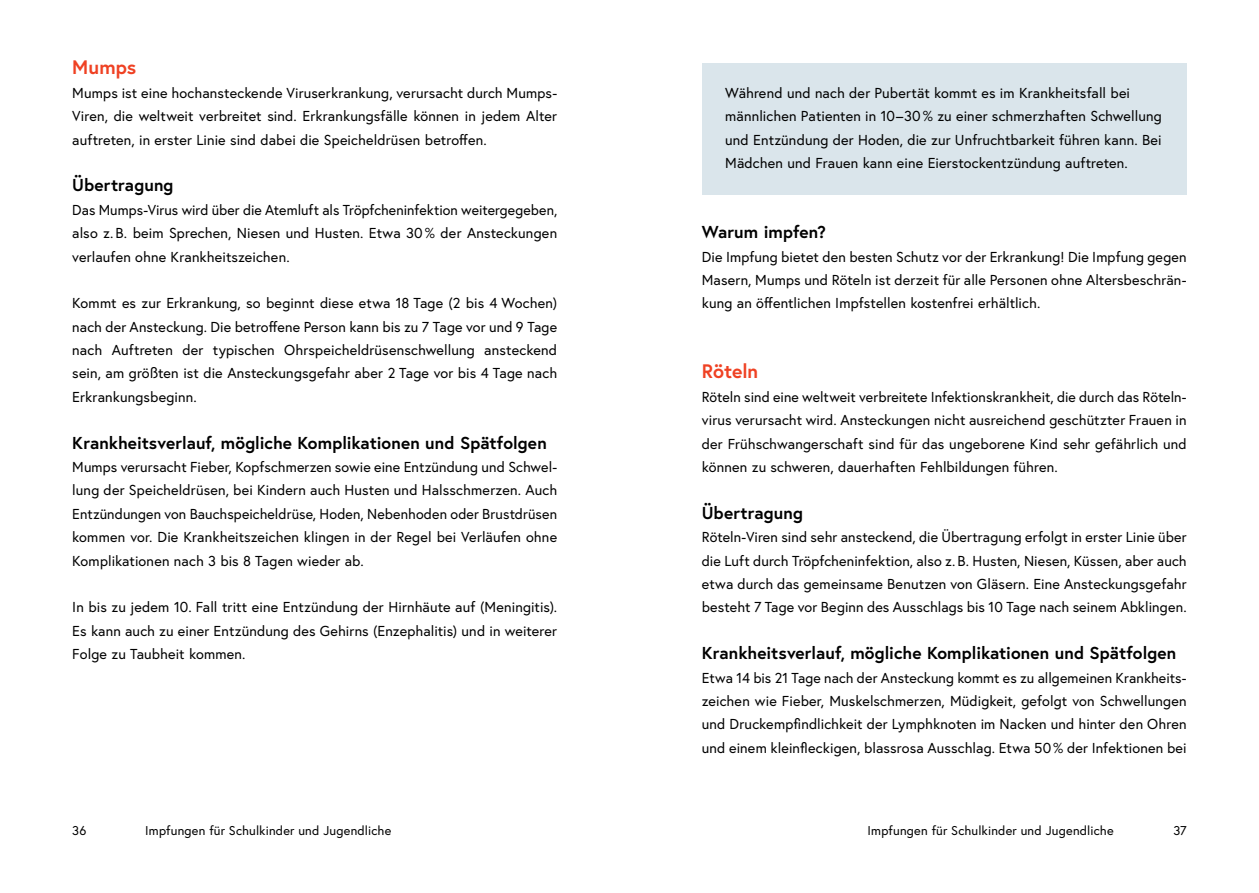
<style>
.page{position:relative;width:1259px;height:893px;background:#fff}
.page>*{position:absolute;margin:0;border:0;box-sizing:border-box;transform-origin:0 0}
.h3_Impf-Art{font:700 19.5px "Europa Austria";color:#ef4123}
.h4_Impf-Uebertragung{font:700 17.25px "Europa Austria";letter-spacing:.005em;color:#000}
.p_Abstand_danach{font:14.4px/23.4px "Europa Austria";letter-spacing:.01em;color:#000;text-align:justify}
.Infobox_p_Infobox_ohne_h_weniger_Abstand{font:14.4px/23.4px "Europa Austria";letter-spacing:.01em;color:#000}
.t1{font:12.75px "Europa Austria";letter-spacing:.015em;color:#000}
</style>
<div class="page">
<div style="left:702px;top:63px;width:484px;height:131px;background:#dae5eb"></div>
<h3 class="h3_Impf-Art" style="left:72px;top:54px;width:66px">Mumps</h3>
<p class="p_Abstand_danach" style="left:72px;top:81px;width:486px">Mumps ist eine hochansteckende Viruserkrankung, verursacht durch Mumps-Viren, die weltweit verbreitet sind. Erkrankungsfälle können in jedem Alter auftreten, in erster Linie sind dabei die Speicheldrüsen betroffen.</p>
<h4 class="h4_Impf-Uebertragung" style="left:72px;top:174px;width:103px">Übertragung</h4>
<p class="p_Abstand_danach" style="left:72px;top:198px;width:486px">Das Mumps-Virus wird über die Atemluft als Tröpfcheninfektion weitergegeben, also z. B. beim Sprechen, Niesen und Husten. Etwa 30 % der Ansteckungen verlaufen ohne Krankheitszeichen.</p>
<p class="p_Abstand_danach" style="left:72px;top:291px;width:486px">Kommt es zur Erkrankung, so beginnt diese etwa 18 Tage (2 bis 4 Wochen) nach der Ansteckung. Die betroffene Person kann bis zu 7 Tage vor und 9 Tage nach Auftreten der typischen Ohrspeicheldrüsenschwellung ansteckend sein, am größten ist die Ansteckungsgefahr aber 2 Tage vor bis 4 Tage nach Erkrankungsbeginn.</p>
<h4 class="h4_Impf-Uebertragung" style="left:72px;top:431px;width:476px">Krankheitsverlauf, mögliche Komplikationen und Spätfolgen</h4>
<p class="p_Abstand_danach" style="left:72px;top:455px;width:486px">Mumps verursacht Fieber, Kopfschmerzen sowie eine Entzündung und Schwel&shy;lung der Speicheldrüsen, bei Kindern auch Husten und Halsschmerzen. Auch Entzündungen von Bauchspeicheldrüse, Hoden, Nebenhoden oder Brustdrüsen kommen vor. Die Krankheitszeichen klingen in der Regel bei Verläufen ohne Komplikationen nach 3 bis 8 Tagen wieder ab.</p>
<p class="p_Abstand_danach" style="left:72px;top:595px;width:486px">In bis zu jedem 10. Fall tritt eine Entzündung der Hirnhäute auf (Meningitis).<br>Es kann auch zu einer Entzündung des Gehirns (Enzephalitis) und in weiterer Folge zu Taubheit kommen.</p>
<p class="Infobox_p_Infobox_ohne_h_weniger_Abstand" style="left:725px;top:81px;width:438px">Während und nach der Pubertät kommt es im Krankheitsfall bei männlichen Patienten in 10–30 % zu einer schmerzhaften Schwellung und Entzündung der Hoden, die zur Unfruchtbarkeit führen kann. Bei Mädchen und Frauen kann eine Eierstockentzündung auftreten.</p>
<h4 class="h4_Impf-Uebertragung" style="left:702px;top:220px;width:126px">Warum impfen?</h4>
<p class="p_Abstand_danach" style="left:702px;top:244px;width:486px">Die Impfung bietet den besten Schutz vor der Erkrankung! Die Impfung gegen Masern, Mumps und Röteln ist derzeit für alle Personen ohne Altersbeschrän&shy;kung an öffentlichen Impfstellen kostenfrei erhältlich.</p>
<h3 class="h3_Impf-Art" style="left:702px;top:358px;width:58px">Röteln</h3>
<p class="p_Abstand_danach" style="left:702px;top:385px;width:486px">Röteln sind eine weltweit verbreitete Infektionskrankheit, die durch das Röteln&shy;virus verursacht wird. Ansteckungen nicht ausreichend geschützter Frauen in der Frühschwangerschaft sind für das ungeborene Kind sehr gefährlich und können zu schweren, dauerhaften Fehlbildungen führen.</p>
<h4 class="h4_Impf-Uebertragung" style="left:702px;top:501px;width:103px">Übertragung</h4>
<p class="p_Abstand_danach" style="left:702px;top:525px;width:486px">Röteln-Viren sind sehr ansteckend, die Übertragung erfolgt in erster Linie über die Luft durch Tröpfcheninfektion, also z. B. Husten, Niesen, Küssen, aber auch etwa durch das gemeinsame Benutzen von Gläsern. Eine Ansteckungsgefahr besteht 7 Tage vor Beginn des Ausschlags bis 10 Tage nach seinem Abklingen.</p>
<h4 class="h4_Impf-Uebertragung" style="left:702px;top:641px;width:476px">Krankheitsverlauf, mögliche Komplikationen und Spätfolgen</h4>
<p class="p_Abstand_danach" style="left:702px;top:665px;width:486px">Etwa 14 bis 21 Tage nach der Ansteckung kommt es zu allgemeinen Krankheits&shy;zeichen wie Fieber, Muskelschmerzen, Müdigkeit, gefolgt von Schwellungen und Druckempfindlichkeit der Lymphknoten im Nacken und hinter den Ohren und einem kleinfleckigen, blassrosa Ausschlag. Etwa 50 % der Infektionen bei</p>
<p class="t1" style="left:72px;top:822px;width:16px">36</p>
<p class="t1" style="left:145px;top:822px;width:247px">Impfungen für Schulkinder und Jugendliche</p>
<p class="t1" style="left:867px;top:822px;width:247px">Impfungen für Schulkinder und Jugendliche</p>
<p class="t1" style="left:1173px;top:822px;width:15px">37</p>
</div>
